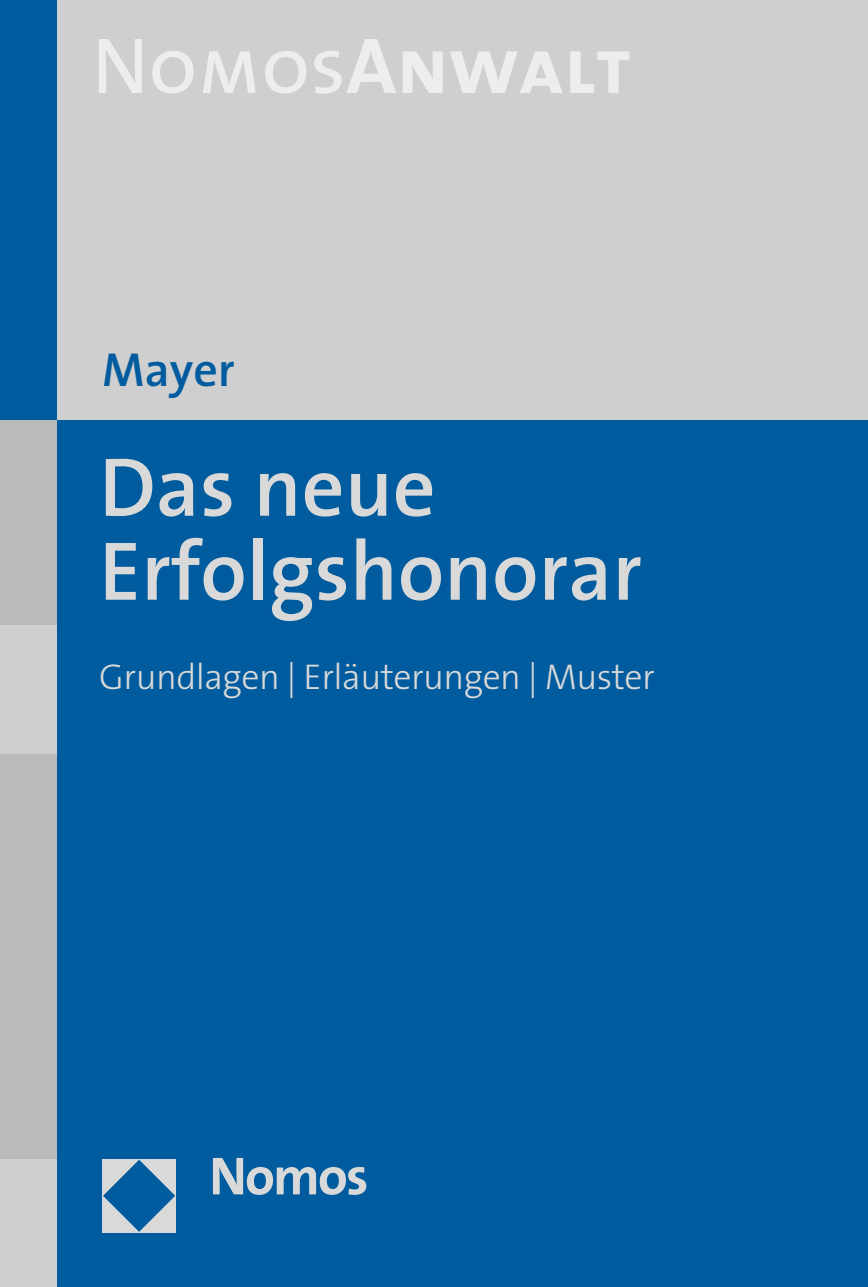
<style>
.page{position:relative;width:868px;height:1287px;background:#fff}
.page>*{position:absolute;margin:0;border:0;box-sizing:border-box;transform-origin:0 0}
.t1{font:600 84px/84px "The Sans Os F";color:#d9d9d9}
.t2{font:80px "The Mix Bold Caps";color:#eceded}
.t3{font:700 54px "The Sans Os F";letter-spacing:-.035em;color:#d9d9d9}
.t4{font:600 48px "The Sans Os F";color:#005c9e}
.t5{font:300 36px "The Sans Os F";letter-spacing:-.015em;color:#d9d9d9}
.s1{font-family:"The Mix Caps"}
</style>
<div class="page">
<div style="left:38px;top:420px;width:829px;height:867px;background:#005c9e"></div>
<div style="left:0;top:1158px;width:57px;height:129px;background:#cfcfd0"></div>
<div style="left:21px;top:0;width:846px;height:420px;background:#cfcfd0"></div>
<div style="left:0;top:625px;width:57px;height:129px;background:#cfcfd0"></div>
<div style="left:0;top:420px;width:57px;height:205px;background:#bababb"></div>
<div style="left:0;top:754px;width:57px;height:404px;background:#bababb"></div>
<div style="left:0;top:0;width:57px;height:420px;background:#005c9e"></div>
<div style="left:102px;top:1159px;width:74px;height:73px;background:#d9d9d9"></div>
<svg style="left:103px;top:1160px;width:72px;height:72px"></svg>
<h2 class="t2" style="left:92px;top:15px;width:540px"><span class="s1">Nomos</span>Anwalt</h2>
<h3 class="t4" style="left:102px;top:338px;width:134px">Mayer</h3>
<h1 class="t1" style="left:99px;top:446px;width:544px">Das neue<br>Erfolgshonorar</h1>
<p class="t5" style="left:99px;top:654px;width:557px">Grundlagen | Erläuterungen | Muster</p>
<h3 class="t3" style="left:209px;top:1141px;width:161px">Nomos</h3>
</div>
